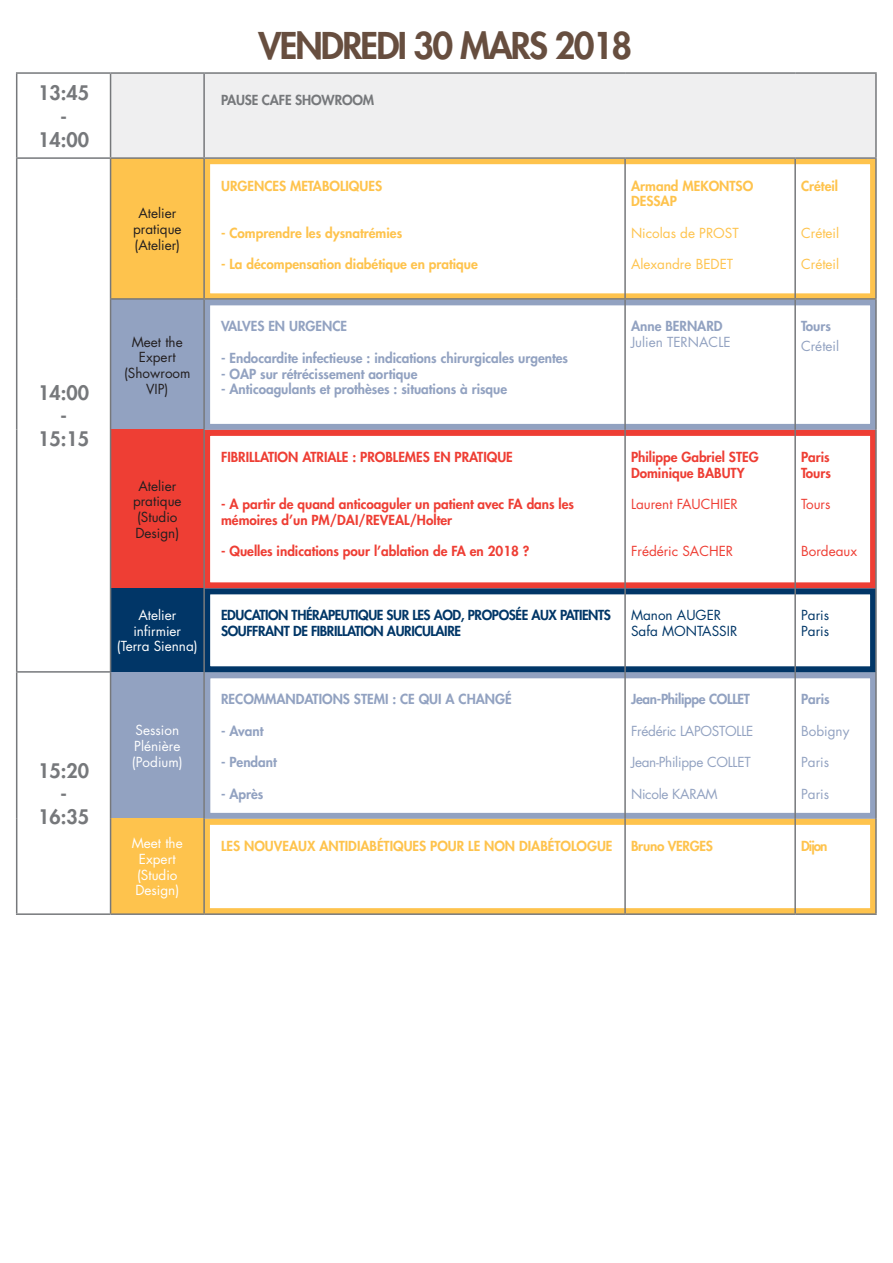
<style>
.page{position:relative;width:893px;height:1263px;background:#fff}
.page>*{position:absolute;margin:0;border:0;box-sizing:border-box;transform-origin:0 0}
.t1{font:800 35.85px "Futura Std";letter-spacing:-.05em;color:#674e3f}
.t2{font:800 19.5px/23.4px "Futura Std";color:#76787b;text-align:center}
.t3{font:800 13.5px "Futura Std";color:#92a2c1}
.t4{font:800 13.5px/15.8px "Futura Std";color:#ee3e34}
.t5{font:800 13.5px/15.8px "Futura Std";color:#fec34d}
.t6{font:800 13.5px/15.8px "Futura Std";letter-spacing:-.03em;color:#013667}
.t7{font:13.5px/15.8px "Futura Std";color:#231f20;text-align:center}
.t8{font:13.5px/15.8px "Futura Std";color:#fff}
.t9{font:13.5px "Futura Std";letter-spacing:-.02em;color:#92a2c1}
.t10{font:13.5px "Futura Std";color:#fec34d}
.t11{font:13.5px "Futura Std";color:#ee3e34}
.t12{font:13.5px/15.8px "Futura Std";color:#013667}
.t13{font:13.5px "Futura Std";color:#92a2c1}
.t14{font:800 13.5px "Futura Std";letter-spacing:-.02em;color:#92a2c1}
.t15{font:800 13.5px "Futura Std";letter-spacing:-.01em;color:#76787b}
.t16{font:800 13.5px "Futura Std";letter-spacing:-.02em;color:#fec34d}
</style>
<div class="page">
<div style="left:204px;top:672px;width:672px;height:147px;border:6px solid #92a2c1"></div>
<div style="left:204px;top:819px;width:672px;height:95px;border:6px solid #fec34d"></div>
<div style="left:204px;top:158px;width:672px;height:141px;border:6px solid #fec34d"></div>
<div style="left:204px;top:299px;width:672px;height:131px;border:6px solid #92a2c1"></div>
<div style="left:204px;top:430px;width:672px;height:158px;border:6px solid #ee3e34"></div>
<div style="left:204px;top:588px;width:672px;height:84px;border:6px solid #013667"></div>
<svg style="left:17px;top:74px;width:93px;height:839px"></svg>
<div style="left:111px;top:73px;width:93px;height:85px;background:#efeff0"></div>
<div style="left:204px;top:73px;width:672px;height:85px;background:#efeff0"></div>
<div style="left:111px;top:158px;width:93px;height:141px;background:#fec34d"></div>
<div style="left:111px;top:299px;width:93px;height:130px;background:#92a2c1"></div>
<div style="left:111px;top:429px;width:93px;height:159px;background:#ee3e34"></div>
<div style="left:111px;top:588px;width:93px;height:84px;background:#013667"></div>
<div style="left:111px;top:672px;width:93px;height:147px;background:#92a2c1"></div>
<div style="left:111px;top:819px;width:93px;height:95px;background:#fec34d"></div>
<hr style="left:110px;top:159px;width:1px;height:139px;background:#76787b">
<hr style="left:110px;top:429px;width:1px;height:159px;background:#76787b">
<hr style="left:203px;top:159px;width:2px;height:139px;background:#76787b">
<hr style="left:203px;top:429px;width:2px;height:159px;background:#76787b">
<hr style="left:16px;top:159px;width:1px;height:140px;background:#76787b">
<hr style="left:16px;top:299px;width:1px;height:130px;background:#76787b">
<hr style="left:16px;top:429px;width:1px;height:159px;background:#76787b">
<hr style="left:16px;top:588px;width:1px;height:83px;background:#76787b">
<hr style="left:110px;top:588px;width:1px;height:83px;background:#76787b">
<hr style="left:203px;top:588px;width:2px;height:84px;background:#76787b">
<hr style="left:16px;top:157px;width:95px;height:2px;background:#76787b">
<hr style="left:203px;top:74px;width:2px;height:83px;background:#76787b">
<hr style="left:875px;top:74px;width:2px;height:83px;background:#76787b">
<hr style="left:16px;top:673px;width:1px;height:146px;background:#76787b">
<hr style="left:16px;top:819px;width:1px;height:94px;background:#76787b">
<hr style="left:16px;top:671px;width:95px;height:2px;background:#76787b">
<hr style="left:16px;top:913px;width:95px;height:2px;background:#76787b">
<hr style="left:110px;top:300px;width:1px;height:129px;background:#76787b">
<hr style="left:110px;top:673px;width:1px;height:146px;background:#76787b">
<hr style="left:110px;top:819px;width:1px;height:94px;background:#76787b">
<hr style="left:624px;top:588px;width:2px;height:84px;background:#76787b">
<hr style="left:203px;top:300px;width:2px;height:129px;background:#76787b">
<hr style="left:203px;top:672px;width:2px;height:147px;background:#76787b">
<hr style="left:203px;top:819px;width:2px;height:94px;background:#76787b">
<hr style="left:794px;top:588px;width:2px;height:84px;background:#76787b">
<hr style="left:624px;top:300px;width:2px;height:129px;background:#76787b">
<hr style="left:875px;top:588px;width:2px;height:84px;background:#76787b">
<hr style="left:624px;top:672px;width:2px;height:147px;background:#76787b">
<hr style="left:624px;top:819px;width:2px;height:94px;background:#76787b">
<hr style="left:794px;top:300px;width:2px;height:129px;background:#76787b">
<hr style="left:875px;top:300px;width:2px;height:129px;background:#76787b">
<hr style="left:794px;top:672px;width:2px;height:147px;background:#76787b">
<hr style="left:794px;top:819px;width:2px;height:94px;background:#76787b">
<hr style="left:875px;top:672px;width:2px;height:147px;background:#76787b">
<hr style="left:875px;top:819px;width:2px;height:94px;background:#76787b">
<hr style="left:624px;top:159px;width:2px;height:139px;background:#76787b">
<hr style="left:624px;top:429px;width:2px;height:159px;background:#76787b">
<hr style="left:794px;top:159px;width:2px;height:139px;background:#76787b">
<hr style="left:794px;top:429px;width:2px;height:159px;background:#76787b">
<hr style="left:875px;top:159px;width:2px;height:139px;background:#76787b">
<hr style="left:875px;top:429px;width:2px;height:159px;background:#76787b">
<hr style="left:110px;top:298px;width:94px;height:2px;background:#76787b">
<hr style="left:204px;top:298px;width:421px;height:2px;background:#76787b">
<hr style="left:625px;top:298px;width:170px;height:2px;background:#76787b">
<hr style="left:795px;top:298px;width:82px;height:2px;background:#76787b">
<hr style="left:16px;top:72px;width:95px;height:2px;background:#76787b">
<hr style="left:16px;top:74px;width:1px;height:83px;background:#76787b">
<hr style="left:110px;top:74px;width:1px;height:83px;background:#76787b">
<hr style="left:111px;top:72px;width:93px;height:2px;background:#76787b">
<hr style="left:204px;top:72px;width:421px;height:2px;background:#76787b">
<hr style="left:625px;top:72px;width:170px;height:2px;background:#76787b">
<hr style="left:795px;top:72px;width:82px;height:2px;background:#76787b">
<hr style="left:111px;top:157px;width:93px;height:2px;background:#76787b">
<hr style="left:204px;top:157px;width:421px;height:2px;background:#76787b">
<hr style="left:625px;top:157px;width:170px;height:2px;background:#76787b">
<hr style="left:795px;top:157px;width:82px;height:2px;background:#76787b">
<hr style="left:111px;top:913px;width:93px;height:2px;background:#76787b">
<hr style="left:204px;top:913px;width:421px;height:2px;background:#76787b">
<hr style="left:625px;top:913px;width:170px;height:2px;background:#76787b">
<hr style="left:795px;top:913px;width:82px;height:2px;background:#76787b">
<h1 class="t1" style="left:259px;top:23px;width:375px">VENDREDI 30 MARS 2018</h1>
<h2 class="t2" style="left:38px;top:81px;width:52px">13:45 -<br>14:00</h2>
<p class="t15" style="left:221px;top:92px;width:155px">PAUSE CAFE SHOWROOM</p>
<h2 class="t2" style="left:38px;top:381px;width:52px">14:00 -<br>15:15</h2>
<p class="t7" style="left:133px;top:206px;width:50px">Atelier pratique (Atelier)</p>
<p class="t7" style="left:124px;top:334px;width:68px">Meet the<br>Expert (Showroom<br>VIP)</p>
<p class="t7" style="left:133px;top:478px;width:50px">Atelier pratique (Studio<br>Design)</p>
<p class="t5" style="left:221px;top:178px;width:162px">URGENCES METABOLIQUES</p>
<p class="t5" style="left:221px;top:225px;width:183px">- Comprendre les dysnatrémies</p>
<p class="t5" style="left:221px;top:256px;width:258px">- La décompensation diabétique en pratique</p>
<p class="t3" style="left:221px;top:318px;width:127px">VALVES EN URGENCE</p>
<p class="t3" style="left:221px;top:349px;width:348px">- Endocardite infectieuse : indications chirurgicales urgentes</p>
<p class="t3" style="left:221px;top:365px;width:198px">- OAP sur rétrécissement aortique</p>
<p class="t3" style="left:221px;top:381px;width:288px">- Anticoagulants et prothèses : situations à risque</p>
<p class="t4" style="left:221px;top:449px;width:293px">FIBRILLATION ATRIALE : PROBLEMES EN PRATIQUE</p>
<p class="t4" style="left:221px;top:496px;width:355px">- A partir de quand anticoaguler un patient avec FA dans les mémoires d’un PM/DAI/REVEAL/Holter</p>
<p class="t4" style="left:221px;top:544px;width:310px">- Quelles indications pour l’ablation de FA en 2018 ?</p>
<p class="t5" style="left:631px;top:178px;width:124px">Armand MEKONTSO<br>DESSAP</p>
<p class="t10" style="left:631px;top:224px;width:109px">Nicolas de PROST</p>
<p class="t10" style="left:631px;top:256px;width:104px">Alexandre BEDET</p>
<p class="t3" style="left:631px;top:318px;width:93px">Anne BERNARD</p>
<p class="t13" style="left:631px;top:333px;width:101px">Julien TERNACLE</p>
<p class="t4" style="left:631px;top:449px;width:129px">Philippe Gabriel STEG<br>Dominique BABUTY</p>
<p class="t11" style="left:631px;top:496px;width:108px">Laurent FAUCHIER</p>
<p class="t11" style="left:631px;top:543px;width:104px">Frédéric SACHER</p>
<p class="t5" style="left:801px;top:178px;width:38px">Créteil</p>
<p class="t10" style="left:801px;top:224px;width:40px">Créteil</p>
<p class="t10" style="left:801px;top:256px;width:40px">Créteil</p>
<p class="t3" style="left:801px;top:318px;width:31px">Tours</p>
<p class="t13" style="left:801px;top:338px;width:40px">Créteil</p>
<p class="t4" style="left:801px;top:449px;width:31px">Paris<br>Tours</p>
<p class="t11" style="left:801px;top:496px;width:31px">Tours</p>
<p class="t11" style="left:801px;top:543px;width:57px">Bordeaux</p>
<h2 class="t2" style="left:38px;top:759px;width:52px">15:20 -<br>16:35</h2>
<p class="t8" style="left:117px;top:607px;width:82px;text-align:center">Atelier infirmier (Terra Sienna)</p>
<p class="t6" style="left:221px;top:608px;width:391px">EDUCATION THÉRAPEUTIQUE SUR LES AOD, PROPOSÉE AUX PATIENTS<br>SOUFFRANT DE FIBRILLATION AURICULAIRE</p>
<p class="t12" style="left:631px;top:608px;width:108px">Manon AUGER<br>Safa MONTASSIR</p>
<p class="t12" style="left:801px;top:608px;width:30px">Paris<br>Paris</p>
<p class="t8" style="left:132px;top:722px;width:52px">Session<br>Plénière (Podium)</p>
<p class="t3" style="left:221px;top:691px;width:292px">RECOMMANDATIONS STEMI : CE QUI A CHANGÉ</p>
<p class="t3" style="left:221px;top:722px;width:44px">- Avant</p>
<p class="t3" style="left:221px;top:754px;width:57px">- Pendant</p>
<p class="t3" style="left:221px;top:785px;width:44px">- Après</p>
<p class="t14" style="left:631px;top:691px;width:120px">Jean-Philippe COLLET</p>
<p class="t9" style="left:631px;top:722px;width:124px">Frédéric LAPOSTOLLE</p>
<p class="t9" style="left:631px;top:754px;width:121px">Jean-Philippe COLLET</p>
<p class="t9" style="left:631px;top:785px;width:88px">Nicole KARAM</p>
<p class="t3" style="left:801px;top:691px;width:30px">Paris</p>
<p class="t13" style="left:801px;top:722px;width:50px">Bobigny</p>
<p class="t9" style="left:801px;top:754px;width:30px">Paris</p>
<p class="t9" style="left:801px;top:785px;width:30px">Paris</p>
<p class="t8" style="left:132px;top:835px;width:52px">Meet the<br>Expert (Studio<br>Design)</p>
<p class="t5" style="left:221px;top:838px;width:393px">LES NOUVEAUX ANTIDIABÉTIQUES POUR LE NON DIABÉTOLOGUE</p>
<p class="t16" style="left:631px;top:838px;width:83px">Bruno VERGES</p>
<p class="t5" style="left:801px;top:838px;width:28px">Dijon</p>
</div>
